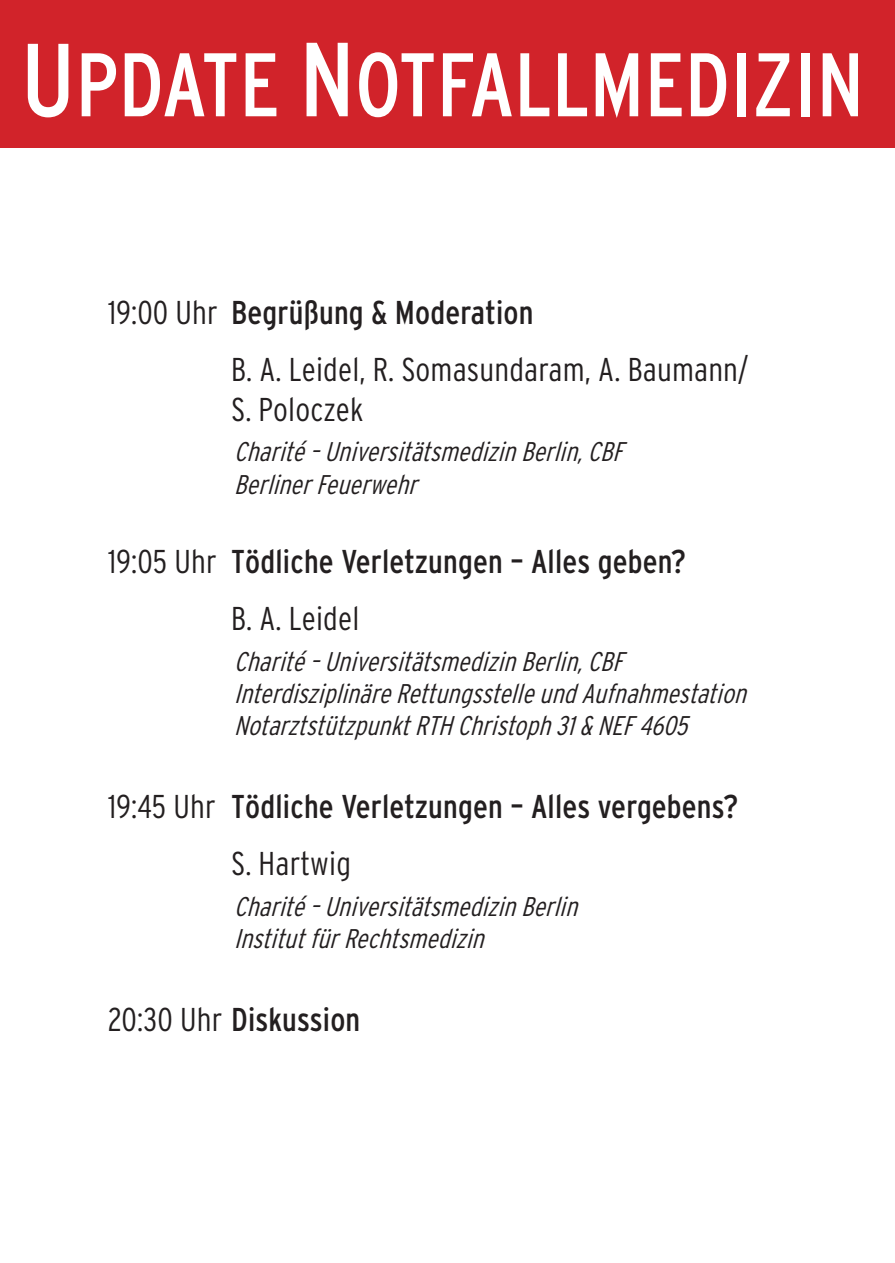
<style>
.page{position:relative;width:895px;height:1263px;background:#fff}
.page>*{position:absolute;margin:0;border:0;box-sizing:border-box;transform-origin:0 0}
.t1{font:condensed 90px "Interstate";color:#fff}
.Txt_light_Cond_Einz4{font:condensed 33px "Interstate";letter-spacing:.005em;color:#231f20}
.Txt_light_Cond_Einz4-2{font:300 condensed 33px "Interstate";letter-spacing:.005em;color:#231f20}
.Txt_light_Cond_Einz4-3{font:italic 300 condensed 27px "Interstate";color:#231f20}
.s1{font-size:103.5px}
.s2{font-size:105px}
.s3{font-weight:300}
</style>
<div class="page">
<div style="left:0;top:0;width:889px;height:147px;background:#d1232a"></div>
<div style="left:889px;top:0;width:5px;height:147px;background:#d1232a"></div>
<hr style="left:0;top:1262px;width:889px;height:1px;background:#d1232a">
<p class="t1" style="left:21px;top:34px;width:844px"><span class="s1">U</span>PDATE <span class="s2">N</span>OTFALLMEDIZIN</p>
<p class="Txt_light_Cond_Einz4" style="left:108px;top:294px;width:427px"><span class="s3">19:00 Uhr</span> Begrüßung &amp; Moderation</p>
<p class="Txt_light_Cond_Einz4-2" style="left:231px;top:351px;width:518px">B. A. Leidel, R. Somasundaram, A. Baumann/</p>
<p class="Txt_light_Cond_Einz4-2" style="left:231px;top:390px;width:134px">S. Poloczek</p>
<p class="Txt_light_Cond_Einz4-3" style="left:234px;top:437px;width:398px">Charité–UniversitätsmedizinBerlin,CBF</p>
<p class="Txt_light_Cond_Einz4-3" style="left:234px;top:469px;width:192px">BerlinerFeuerwehr</p>
<p class="Txt_light_Cond_Einz4" style="left:108px;top:543px;width:579px"><span class="s3">19:05 Uhr</span> Tödliche Verletzungen – Alles geben?</p>
<p class="Txt_light_Cond_Einz4-2" style="left:231px;top:599px;width:130px">B. A. Leidel</p>
<p class="Txt_light_Cond_Einz4-3" style="left:234px;top:646px;width:398px">Charité–UniversitätsmedizinBerlin,CBF</p>
<p class="Txt_light_Cond_Einz4-3" style="left:234px;top:678px;width:521px">InterdisziplinäreRettungsstelleundAufnahmestation</p>
<p class="Txt_light_Cond_Einz4-3" style="left:234px;top:711px;width:462px">NotarztstützpunktRTHChristoph31&amp;NEF4605</p>
<p class="Txt_light_Cond_Einz4" style="left:108px;top:788px;width:631px"><span class="s3">19:45 Uhr</span> Tödliche Verletzungen – Alles vergebens?</p>
<p class="Txt_light_Cond_Einz4-2" style="left:231px;top:845px;width:121px">S. Hartwig</p>
<p class="Txt_light_Cond_Einz4-3" style="left:234px;top:891px;width:352px">Charité–UniversitätsmedizinBerlin</p>
<p class="Txt_light_Cond_Einz4-3" style="left:234px;top:923px;width:259px">InstitutfürRechtsmedizin</p>
<p class="Txt_light_Cond_Einz4" style="left:108px;top:1001px;width:253px"><span class="s3">20:30 Uhr</span> Diskussion</p>
</div>
